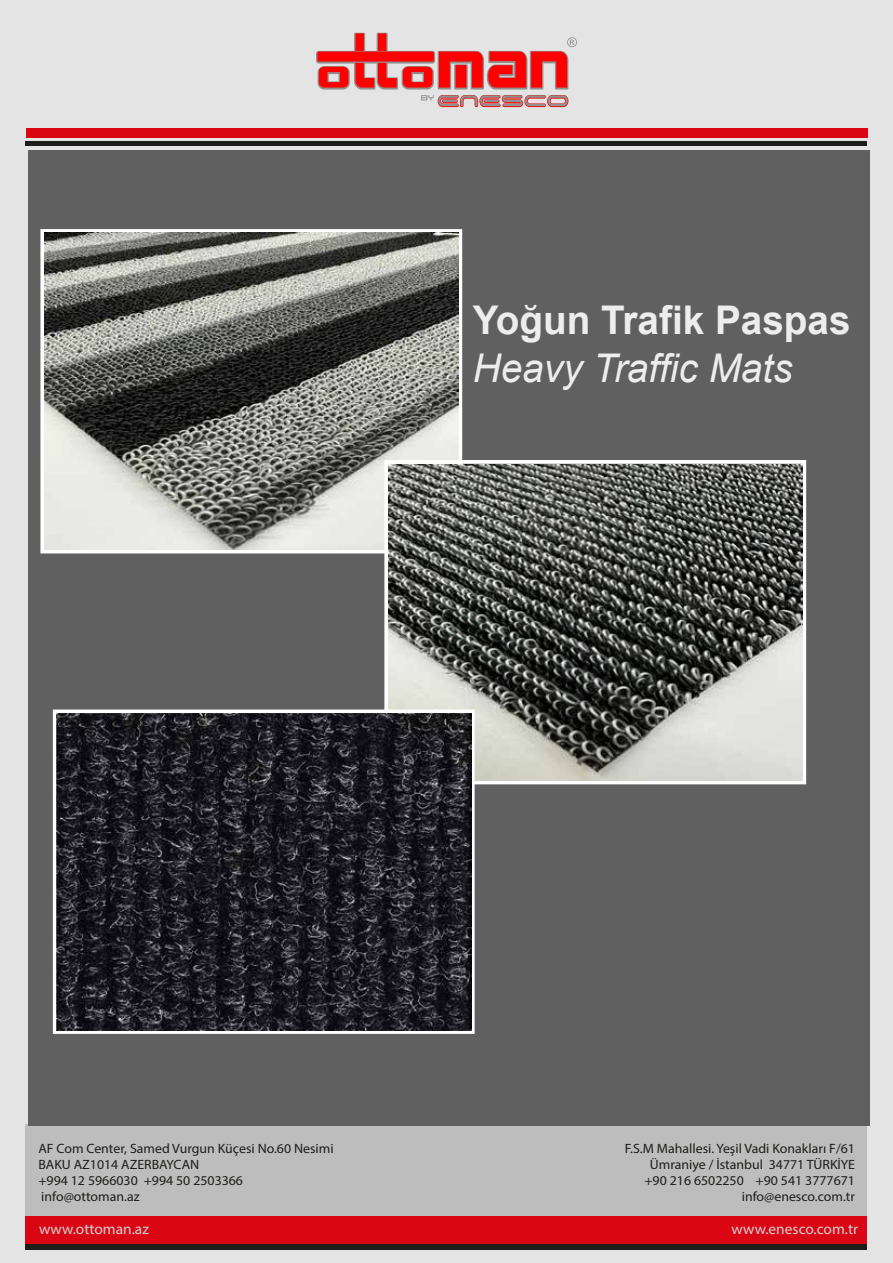
<style>
.page{position:relative;width:893px;height:1263px;background:#e4e4e4}
.page>*{position:absolute;margin:0;border:0;box-sizing:border-box;transform-origin:0 0}
.t1{font:700 39.6px "Arial";color:#ededed}
.t2{font:italic 39.6px "Arial";color:#ededed}
.t3{font:15px "Myriad Pro";color:#d1d1d1}
.t4{font:13.5px/16.2px "Myriad Pro";color:#1d1d1b}
</style>
<div class="page">
<div style="left:26px;top:1124px;width:841px;height:92px;background:#bdbdbd"></div>
<div style="left:26px;top:1243px;width:841px;height:6px;background:#1d1d1b"></div>
<div style="left:28px;top:151px;width:842px;height:975px;background:#606060"></div>
<svg style="left:316px;top:33px;width:261px;height:74px"></svg>
<div style="left:26px;top:1216px;width:841px;height:27px;background:#da0613"></div>
<div style="left:26px;top:128px;width:841px;height:10px;background:#da0613"></div>
<hr style="left:26px;top:141px;width:841px;height:4px;background:#1d1d1b">
<div style="left:40px;top:229px;width:422px;height:324px;border:4px solid #fff"></div>
<img style="left:44px;top:232px;width:415px;height:318px">
<div style="left:384px;top:460px;width:422px;height:324px;border:4px solid #fff"></div>
<img style="left:388px;top:464px;width:415px;height:316px">
<div style="left:53px;top:709px;width:422px;height:325px;border:4px solid #fff"></div>
<img style="left:56px;top:713px;width:415px;height:317px">
<h1 class="t1" style="left:473px;top:294px;width:379px">Yoğun Trafik Paspas</h1>
<h1 class="t2" style="left:473px;top:342px;width:321px">Heavy Traffic Mats</h1>
<p class="t4" style="left:38px;top:1140px;width:297px">AF Com Center, Samed Vurgun Küçesi No.60 Nesimi<br>BAKU AZ1014 AZERBAYCAN<br>+994 12 5966030 +994 50 2503366 info@ottoman.az</p>
<p class="t4" style="left:625px;top:1140px;width:232px;text-align:right">F.S.M Mahallesi. Yeşil Vadi Konakları F/61<br>Ümraniye / İstanbul 34771 TÜRKİYE +90 216 6502250 +90 541 3777671 info@enesco.com.tr</p>
<p class="t3" style="left:39px;top:1220px;width:111px">www.ottoman.az</p>
<p class="t3" style="left:732px;top:1220px;width:128px">www.enesco.com.tr</p>
</div>
